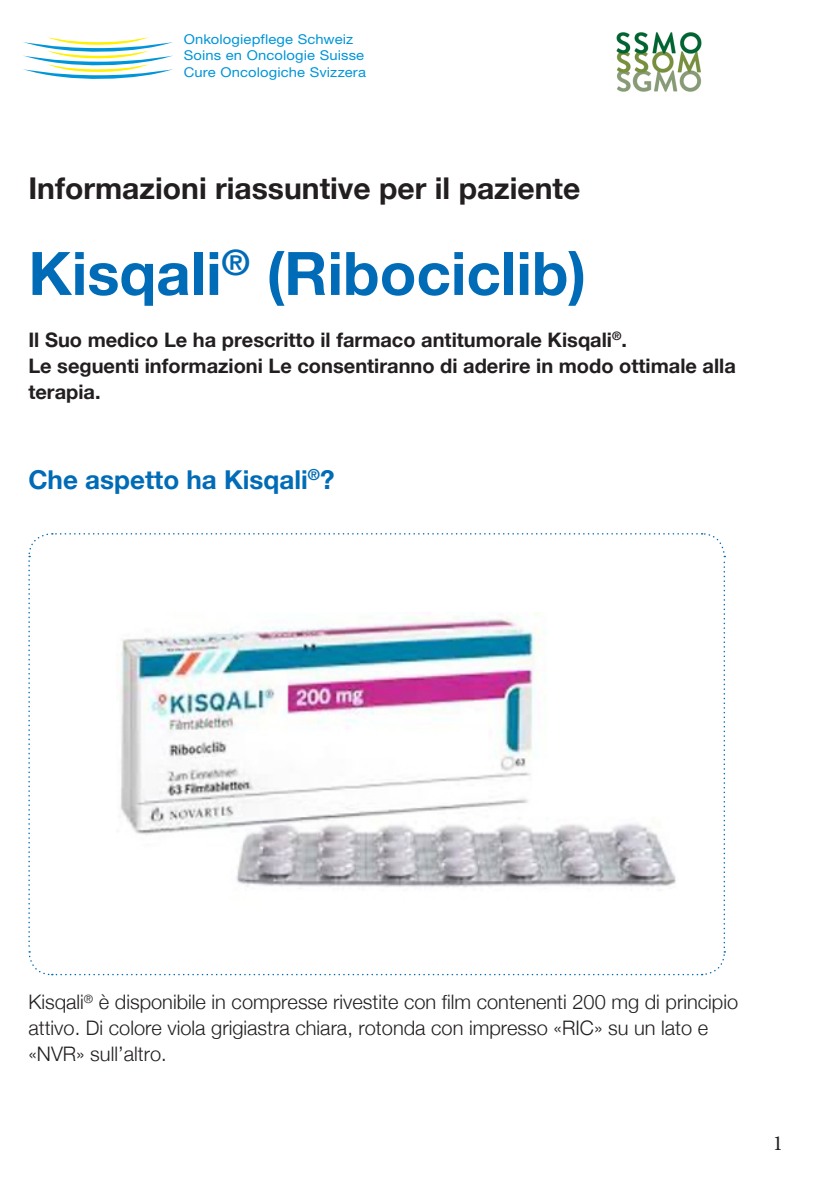
<style>
.page{position:relative;width:840px;height:1191px;background:#fff}
.page>*{position:absolute;margin:0;border:0;box-sizing:border-box;transform-origin:0 0}
.t1{font:700 60px "Helvetica Neue";color:#006bb6}
.t2{font:700 30px "Helvetica Neue";color:#231f20}
.t3{font:700 26px "Helvetica Neue";color:#006bb6}
.t4{font:21.6px "Minion Pro";color:#231f20}
.t5{font:300 20px/26px "Helvetica Neue";color:#231f20}
.t6{font:700 20px "Helvetica Neue";color:#231f20}
.t7{font:13.6px/16.2px "Helvetica Neue";letter-spacing:.01em;color:#0095d9;scale:1.09 1}
</style>
<div class="page">
<svg style="left:28px;top:533px;width:697px;height:443px"></svg>
<img style="left:117px;top:612px;width:560px;height:290px">
<img style="left:616px;top:33px;width:85px;height:59px">
<svg style="left:23px;top:37px;width:150px;height:42px"></svg>
<p class="t7" style="left:184px;top:31px;width:168px">Onkologiepflege Schweiz<br>Soins en Oncologie Suisse<br>Cure Oncologiche Svizzera</p>
<p class="t2" style="left:28px;top:165px;width:553px">Informazioni riassuntive per il paziente</p>
<p class="t1" style="left:28px;top:226px;width:559px">Kisqali<sup>®</sup> (Ribociclib)</p>
<p class="t6" style="left:28px;top:324px;width:599px">Il Suo medico Le ha prescritto il farmaco antitumorale Kisqali<sup>®</sup>.</p>
<p class="t6" style="left:28px;top:350px;width:708px">Le seguenti informazioni Le consentiranno di aderire in modo ottimale alla</p>
<p class="t6" style="left:28px;top:376px;width:74px">terapia.</p>
<p class="t3" style="left:28px;top:459px;width:307px">Che aspetto ha Kisqali<sup>®</sup>?</p>
<p class="t5" style="left:28px;top:987px;width:711px">Kisqali<sup>®</sup> è disponibile in compresse rivestite con film contenenti 200 mg di principio attivo. Di colore viola grigiastra chiara, rotonda con impresso «RIC» su un lato e «NVR» sull’altro.</p>
<p class="t4" style="left:772px;top:1128px;width:12px">1</p>
</div>
